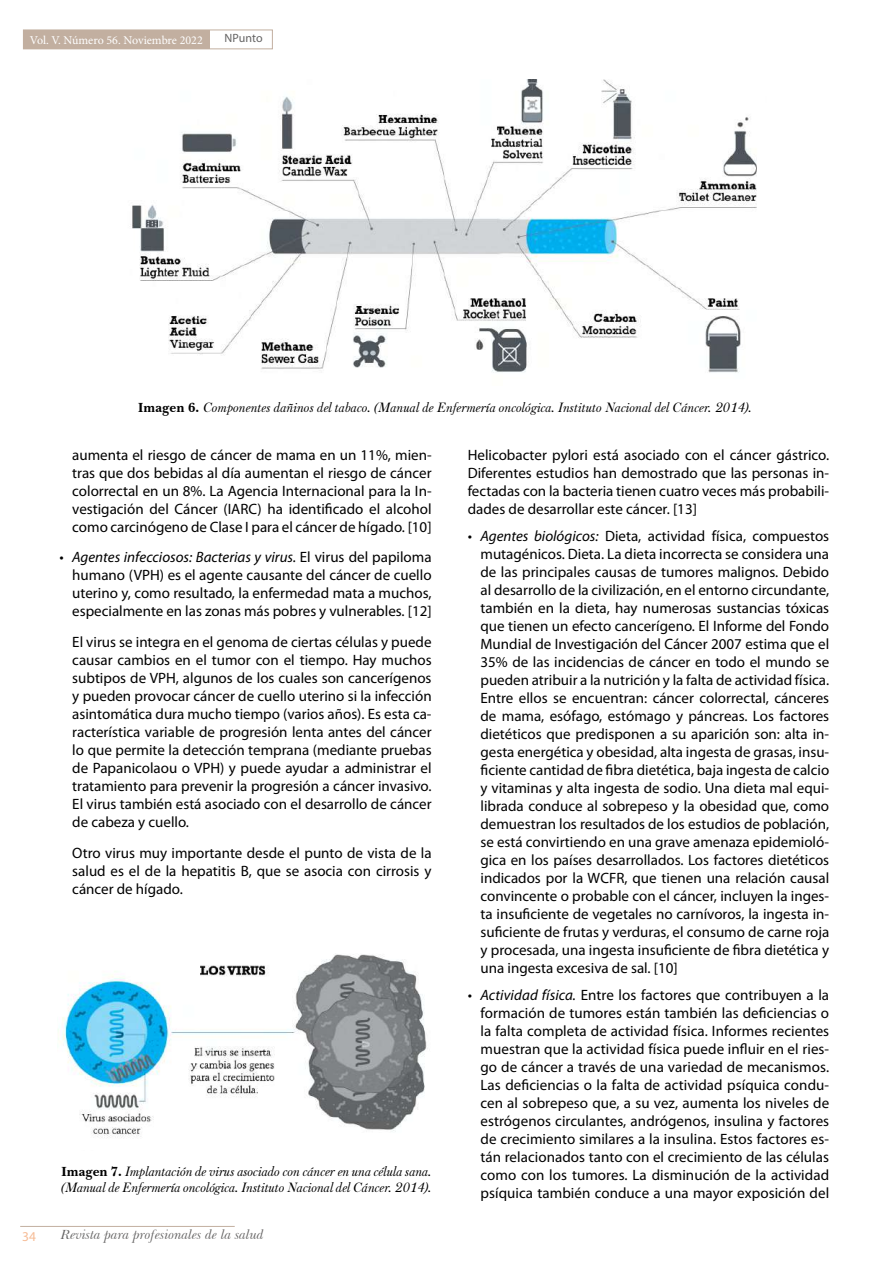
<style>
.page{position:relative;width:893px;height:1263px;background:#fff}
.page>*{position:absolute;margin:0;border:0;box-sizing:border-box;transform-origin:0 0}
.t1{font:15px/18px "Myriad Pro";color:#000;text-align:justify}
.t2{font:italic 13.5px/16.2px "Baskerville F";letter-spacing:-.005em;color:#000}
.t3{font:italic 13.5px "Baskerville BT";color:#646363}
.t4{font:13.5px "Myriad Pro";color:#f6bc96}
.t5{font:12px "Minion Pro";letter-spacing:-.005em;color:#fff}
.t6{font:12px "Myriad Pro";letter-spacing:-.005em;color:#646363}
.s1{font-family:"Baskerville BT";font-weight:700;font-style:normal}
.s2{font-style:italic}
</style>
<div class="page">
<div style="left:23px;top:30px;width:250px;height:19px;border:1px solid #c2afa0"></div>
<div style="left:23px;top:30px;width:187px;height:19px;background:#c2afa0"></div>
<hr style="left:20px;top:1226px;width:215px;height:1px;background:#c2afa0">
<img style="left:132px;top:79px;width:625px;height:294px">
<img style="left:58px;top:954px;width:370px;height:184px">
<p class="t5" style="left:30px;top:32px;width:175px">Vol. V. Número 56. Noviembre 2022</p>
<p class="t6" style="left:224px;top:30px;width:40px">NPunto</p>
<p class="t2" style="left:138px;top:399px;width:616px"><span class="s1">Imagen 6.</span> Componentes dañinos del tabaco. (Manual de Enfermería oncológica. Instituto Nacional del Cáncer. 2014).</p>
<p class="t1" style="left:72px;top:445px;width:361px">aumenta el riesgo de cáncer de mama en un 11%, mien&shy;tras que dos bebidas al día aumentan el riesgo de cáncer colorrectal en un 8%. La Agencia Internacional para la In&shy;vestigación del Cáncer (IARC) ha identificado el alcohol como carcinógeno de Clase I para el cáncer de hígado. [10]</p>
<p class="t1" style="left:72px;top:548px;width:361px;text-indent:-13px"><span class="s2">• Agentes infecciosos: Bacterias y virus.</span> El virus del papiloma humano (VPH) es el agente causante del cáncer de cuello uterino y, como resultado, la enfermedad mata a muchos, especialmente en las zonas más pobres y vulnerables. [12]</p>
<p class="t1" style="left:72px;top:633px;width:361px">El virus se integra en el genoma de ciertas células y puede causar cambios en el tumor con el tiempo. Hay muchos subtipos de VPH, algunos de los cuales son cancerígenos y pueden provocar cáncer de cuello uterino si la infección asintomática dura mucho tiempo (varios años). Es esta ca&shy;racterística variable de progresión lenta antes del cáncer lo que permite la detección temprana (mediante pruebas de Papanicolaou o VPH) y puede ayudar a administrar el tratamiento para prevenir la progresión a cáncer invasivo.<br>El virus también está asociado con el desarrollo de cáncer de cabeza y cuello.</p>
<p class="t1" style="left:72px;top:844px;width:361px">Otro virus muy importante desde el punto de vista de la salud es el de la hepatitis B, que se asocia con cirrosis y cáncer de hígado.</p>
<p class="t2" style="left:61px;top:1163px;width:372px"><span class="s1">Imagen 7.</span> Implantación de virus asociado con cáncer en una célula sana. (Manual de Enfermería oncológica. Instituto Nacional del Cáncer. 2014).</p>
<p class="t4" style="left:22px;top:1228px;width:15px">34</p>
<p class="t3" style="left:61px;top:1227px;width:205px">Revista para profesionales de la salud</p>
<p class="t1" style="left:468px;top:445px;width:363px">Helicobacter pylori está asociado con el cáncer gástrico.<br>Diferentes estudios han demostrado que las personas in&shy;fectadas con la bacteria tienen cuatro veces más probabili&shy;dades de desarrollar este cáncer. [13]</p>
<p class="t1" style="left:480px;top:527px;width:350px;text-indent:-13px"><span class="s2">• Agentes biológicos:</span> Dieta, actividad física, compuestos mutagénicos. Dieta. La dieta incorrecta se considera una de las principales causas de tumores malignos. Debido al desarrollo de la civilización, en el entorno circundante, también en la dieta, hay numerosas sustancias tóxicas que tienen un efecto cancerígeno. El Informe del Fondo Mundial de Investigación del Cáncer 2007 estima que el 35% de las incidencias de cáncer en todo el mundo se pueden atribuir a la nutrición y la falta de actividad física.<br>Entre ellos se encuentran: cáncer colorrectal, cánceres de mama, esófago, estómago y páncreas. Los factores dietéticos que predisponen a su aparición son: alta in&shy;gesta energética y obesidad, alta ingesta de grasas, insu&shy;ficiente cantidad de fibra dietética, baja ingesta de calcio y vitaminas y alta ingesta de sodio. Una dieta mal equi&shy;librada conduce al sobrepeso y la obesidad que, como demuestran los resultados de los estudios de población, se está convirtiendo en una grave amenaza epidemioló&shy;gica en los países desarrollados. Los factores dietéticos indicados por la WCFR, que tienen una relación causal convincente o probable con el cáncer, incluyen la inges&shy;ta insuficiente de vegetales no carnívoros, la ingesta in&shy;suficiente de frutas y verduras, el consumo de carne roja y procesada, una ingesta insuficiente de fibra dietética y una ingesta excesiva de sal. [10]</p>
<p class="t1" style="left:480px;top:986px;width:350px;text-indent:-13px"><span class="s2">• Actividad física.</span> Entre los factores que contribuyen a la formación de tumores están también las deficiencias o la falta completa de actividad física. Informes recientes muestran que la actividad física puede influir en el ries&shy;go de cáncer a través de una variedad de mecanismos.<br>Las deficiencias o la falta de actividad psíquica condu&shy;cen al sobrepeso que, a su vez, aumenta los niveles de estrógenos circulantes, andrógenos, insulina y factores de crecimiento similares a la insulina. Estos factores es&shy;tán relacionados tanto con el crecimiento de las células como con los tumores. La disminución de la actividad psíquica también conduce a una mayor exposición del</p>
</div>
